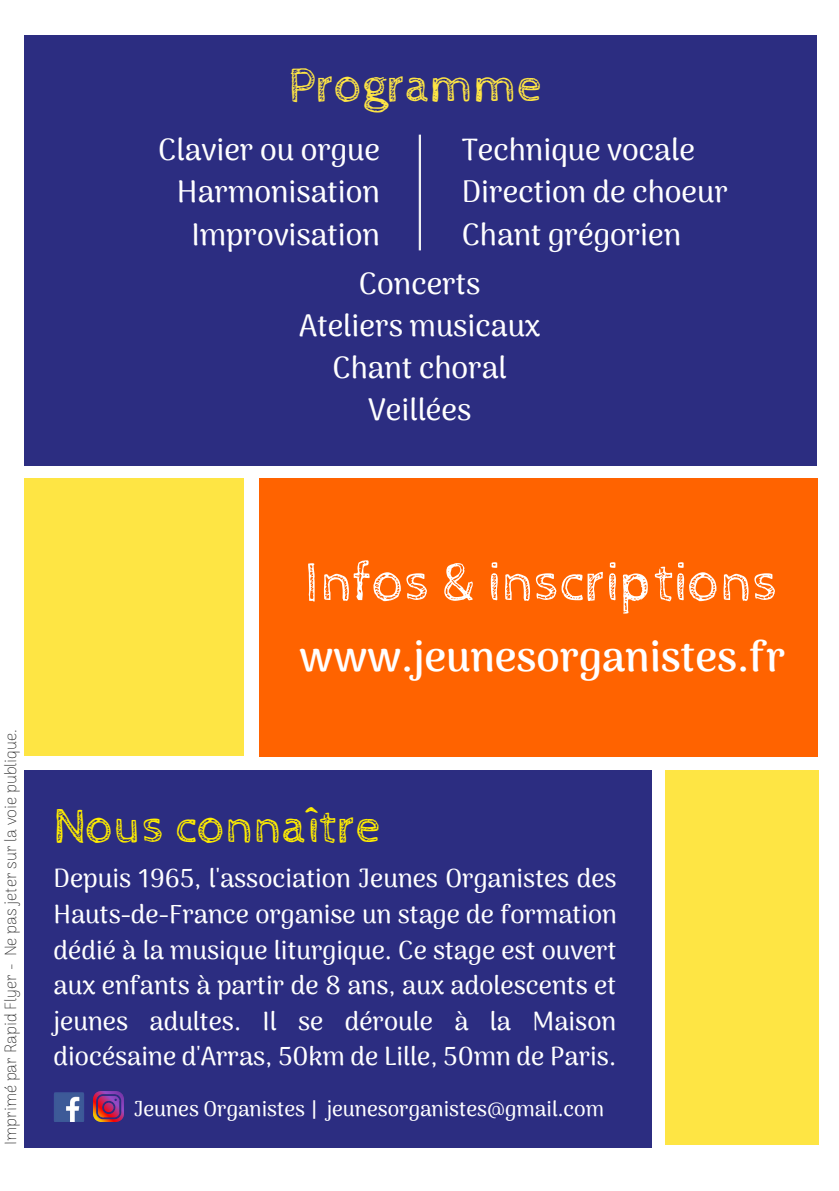
<style>
.page{position:relative;width:839px;height:1191px;background:#fff}
.page>*{position:absolute;margin:0;border:0;box-sizing:border-box;transform-origin:0 0}
.t1{font:56px "Cabin Sketch";color:#fff}
.t2{font:49px "Cabin Sketch";color:#ffed00}
.t3{font:49px "Cabin Sketch";color:#fee544}
.t4{font:700 42px "Arima Madurai";color:#fff}
.t5{font:500 30.4px/42.2px "Arima Madurai";color:#fff;text-align:right}
.t6{font:500 25.6px/35.6px "Arima Madurai";color:#fff;text-align:justify}
.t7{font:500 21px "Arima Madurai";color:#fff}
.t8{font:100 16.4px "Arima Madurai";color:#000}
</style>
<div class="page">
<div style="left:24px;top:771px;width:627px;height:377px;background:#2c2d81"></div>
<img style="left:54px;top:1092px;width:30px;height:30px">
<img style="left:94px;top:1092px;width:30px;height:30px">
<div style="left:259px;top:478px;width:558px;height:279px;background:#ff6300"></div>
<div style="left:24px;top:35px;width:792px;height:430px;background:#2c2d81"></div>
<div style="left:24px;top:478px;width:220px;height:278px;background:#fee544"></div>
<svg style="left:419px;top:135px;width:2px;height:115px"></svg>
<div style="left:665px;top:771px;width:153px;height:374px;background:#fee544"></div>
<h2 class="t3" style="left:288px;top:59px;width:255px">Programme</h2>
<p class="t5" style="left:158px;top:129px;width:223px">Clavier ou orgue<br>Harmonisation<br>Improvisation</p>
<p class="t5" style="left:461px;top:129px;width:268px;text-align:left">Technique vocale<br>Direction de choeur<br>Chant grégorien</p>
<p class="t5" style="left:299px;top:262px;width:242px;text-align:center">Concerts<br>Ateliers musicaux<br>Chant choral<br>Veillées</p>
<p class="t8" style="left:1px;top:1145px;width:418px;rotate:-90deg">Imprimé par Rapid Flyer - Ne pas jeter sur la voie publique.</p>
<h1 class="t1" style="left:305px;top:551px;width:474px">Infos &amp; inscriptions</h1>
<h3 class="t4" style="left:299px;top:632px;width:487px">www.jeunesorganistes.fr</h3>
<h2 class="t2" style="left:53px;top:799px;width:328px">Nous connaître</h2>
<p class="t6" style="left:53px;top:861px;width:565px">Depuis 1965, l'association Jeunes Organistes des Hauts-de-France organise un stage de formation dédié à la musique liturgique. Ce stage est ouvert aux enfants à partir de 8 ans, aux adolescents et jeunes adultes. Il se déroule à la Maison diocésaine d'Arras, 50km de Lille, 50mn de Paris.</p>
<p class="t7" style="left:134px;top:1096px;width:472px">Jeunes Organistes | jeunesorganistes@gmail.com</p>
</div>
